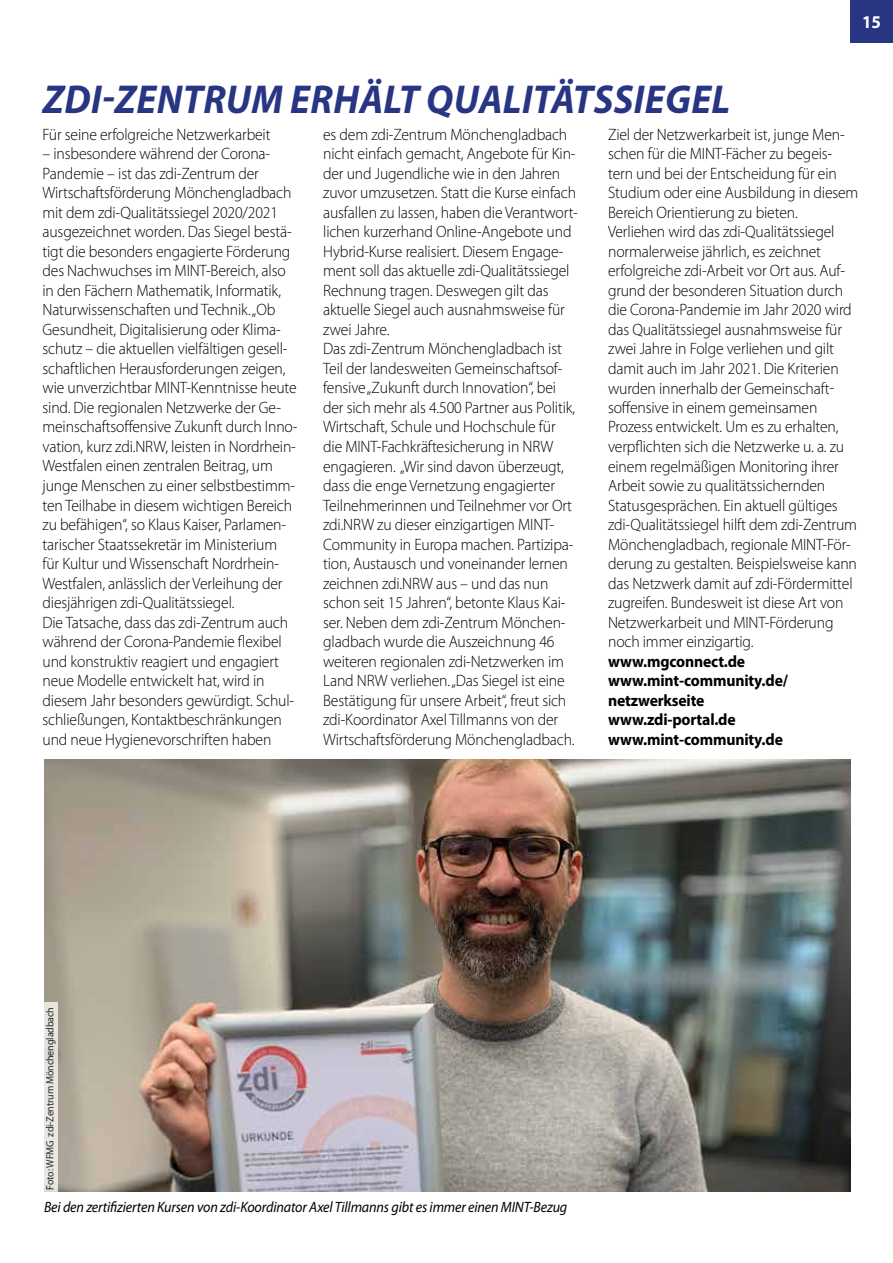
<style>
.page{position:relative;width:893px;height:1263px;background:#fff}
.page>*{position:absolute;margin:0;border:0;box-sizing:border-box;transform-origin:0 0}
.t1{font:italic 700 40.5px "Myriad Pro";letter-spacing:.01em;color:#283583;scale:.95 1}
.t2{font:700 18px "Myriad Pro";color:#fff;scale:.95 1}
.t3{font:300 16.5px/19.5px "Myriad Pro";letter-spacing:-.01em;color:#000;scale:.95 1}
.t4{font:700 16.5px/19.5px "Myriad Pro";letter-spacing:-.01em;color:#000;scale:.95 1}
.t5{font:italic 15px "Myriad Pro";letter-spacing:-.01em;color:#000;scale:.94 1}
.t6{font:10.5px "Myriad Pro";letter-spacing:-.01em;color:#000;scale:.95 1}
</style>
<div class="page">
<div style="left:850px;top:0;width:43px;height:43px;background:#283583"></div>
<img style="left:44px;top:759px;width:806px;height:433px">
<div style="left:44px;top:1003px;width:14px;height:189px;background:#e8e6e3"></div>
<p class="t2" style="left:862px;top:10px;width:21px">15</p>
<h1 class="t1" style="left:43px;top:73px;width:725px">ZDI-ZENTRUM ERHÄLT QUALITÄTSSIEGEL</h1>
<p class="t3" style="left:43px;top:125px;width:242px">Für seine erfolgreiche Netzwerkarbeit</p>
<p class="t3" style="left:43px;top:144px;width:270px">– insbesondere während der Corona-Pandemie – ist das zdi-Zentrum der Wirtschaftsförderung Mönchengladbach mit dem zdi-Qualitätssiegel 2020/2021 ausgezeichnet worden. Das Siegel bestä&shy;tigt die besonders engagierte Förderung des Nachwuchses im MINT-Bereich, also in den Fächern Mathematik, Informatik, Naturwissenschaften und Technik. „Ob Gesundheit, Digitalisierung oder Klima&shy;schutz – die aktuellen vielfältigen gesell&shy;schaftlichen Herausforderungen zeigen, wie unverzichtbar MINT-Kenntnisse heute sind. Die regionalen Netzwerke der Ge&shy;meinschaftsoffensive Zukunft durch Inno&shy;vation, kurz zdi.NRW, leisten in Nordrhein-Westfalen einen zentralen Beitrag, um junge Menschen zu einer selbstbestimm&shy;ten Teilhabe in diesem wichtigen Bereich zu befähigen“, so Klaus Kaiser, Parlamen&shy;tarischer Staatssekretär im Ministerium für Kultur und Wissenschaft Nordrhein-Westfalen, anlässlich der Verleihung der diesjährigen zdi-Qualitätssiegel.<br>Die Tatsache, dass das zdi-Zentrum auch während der Corona-Pandemie flexibel und konstruktiv reagiert und engagiert neue Modelle entwickelt hat, wird in diesem Jahr besonders gewürdigt. Schul&shy;schließungen, Kontaktbeschränkungen und neue Hygienevorschriften haben</p>
<p class="t3" style="left:323px;top:125px;width:270px">es dem zdi-Zentrum Mönchengladbach nicht einfach gemacht, Angebote für Kin&shy;der und Jugendliche wie in den Jahren zuvor umzusetzen. Statt die Kurse einfach ausfallen zu lassen, haben die Verantwort&shy;lichen kurzerhand Online-Angebote und Hybrid-Kurse realisiert. Diesem Engage&shy;ment soll das aktuelle zdi-Qualitätssiegel Rechnung tragen. Deswegen gilt das aktuelle Siegel auch ausnahmsweise für zwei Jahre.<br>Das zdi-Zentrum Mönchengladbach ist Teil der landesweiten Gemeinschaftsof&shy;fensive „Zukunft durch Innovation“, bei der sich mehr als 4.500 Partner aus Politik, Wirtschaft, Schule und Hochschule für die MINT-Fachkräftesicherung in NRW engagieren. „Wir sind davon überzeugt, dass die enge Vernetzung engagierter Teilnehmerinnen und Teilnehmer vor Ort zdi.NRW zu dieser einzigartigen MINT-Community in Europa machen. Partizipa&shy;tion, Austausch und voneinander lernen zeichnen zdi.NRW aus – und das nun schon seit 15 Jahren“, betonte Klaus Kai&shy;ser. Neben dem zdi-Zentrum Mönchen&shy;gladbach wurde die Auszeichnung 46 weiteren regionalen zdi-Netzwerken im Land NRW verliehen. „Das Siegel ist eine Bestätigung für unsere Arbeit“, freut sich zdi-Koordinator Axel Tillmanns von der Wirtschaftsförderung Mönchengladbach.</p>
<p class="t3" style="left:608px;top:125px;width:265px">Ziel der Netzwerkarbeit ist, junge Men&shy;schen für die MINT-Fächer zu begeis&shy;tern und bei der Entscheidung für ein Studium oder eine Ausbildung in diesem Bereich Orientierung zu bieten.<br>Verliehen wird das zdi-Qualitätssiegel normalerweise jährlich, es zeichnet erfolgreiche zdi-Arbeit vor Ort aus. Auf&shy;grund der besonderen Situation durch die Corona-Pandemie im Jahr 2020 wird das Qualitätssiegel ausnahmsweise für zwei Jahre in Folge verliehen und gilt damit auch im Jahr 2021. Die Kriterien wurden innerhalb der Gemeinschaft&shy;soffensive in einem gemeinsamen Prozess entwickelt. Um es zu erhalten, verpflichten sich die Netzwerke u. a. zu einem regelmäßigen Monitoring ihrer Arbeit sowie zu qualitätssichernden Statusgesprächen. Ein aktuell gültiges zdi-Qualitätssiegel hilft dem zdi-Zentrum Mönchengladbach, regionale MINT-För&shy;derung zu gestalten. Beispielsweise kann das Netzwerk damit auf zdi-Fördermittel zugreifen. Bundesweit ist diese Art von Netzwerkarbeit und MINT-Förderung noch immer einzigartig.</p>
<p class="t4" style="left:608px;top:651px;width:191px">www.mgconnect.de www.mint-community.de/ netzwerkseite www.zdi-portal.de www.mint-community.de</p>
<p class="t6" style="left:43px;top:1190px;width:194px;rotate:-90deg">Foto: WFMG zdi-Zentrum Mönchengladbach</p>
<p class="t5" style="left:44px;top:1197px;width:558px">Bei den zertifizierten Kursen von zdi-Koordinator Axel Tillmanns gibt es immer einen MINT-Bezug</p>
</div>
